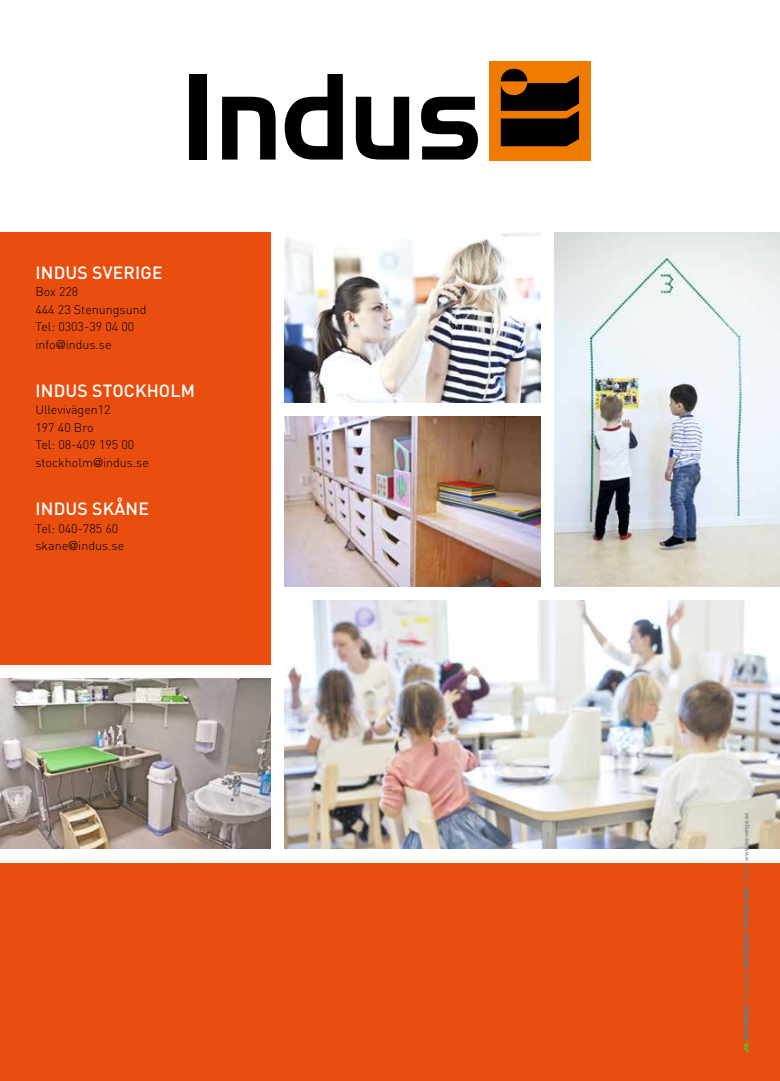
<style>
.page{position:relative;width:780px;height:1081px;background:#fff}
.page>*{position:absolute;margin:0;border:0;box-sizing:border-box;transform-origin:0 0}
.t1{font:500 17.5px "DIN Pro";letter-spacing:.01em;color:#fff}
.t2{font:300 12.5px/17.5px "DIN Pro";color:#000}
.t3{font:6.25px "Helvetica Neue LT Std";color:#73797d}
.s1{color:#e94e0f}
.s2{font-family:"Helvetica Neue LT Std"}
.s3{font-weight:700}
.s4{font-family:"Bau Super"}
</style>
<div class="page">
<img style="left:285px;top:232px;width:255px;height:170px">
<img style="left:285px;top:416px;width:255px;height:170px">
<img style="left:0;top:679px;width:271px;height:170px">
<img style="left:285px;top:601px;width:495px;height:248px">
<img style="left:554px;top:232px;width:226px;height:354px">
<div style="left:0;top:232px;width:271px;height:432px;background:#e94e0f"></div>
<div style="left:0;top:863px;width:780px;height:218px;background:#e94e0f"></div>
<svg style="left:743px;top:1005px;width:6px;height:47px"></svg>
<div style="left:489px;top:61px;width:101px;height:99px;background:#ee7b00"></div>
<svg style="left:501px;top:69px;width:78px;height:77px"></svg>
<svg style="left:421px;top:97px;width:57px;height:63px"></svg>
<svg style="left:356px;top:97px;width:53px;height:63px"></svg>
<svg style="left:285px;top:74px;width:58px;height:86px"></svg>
<svg style="left:222px;top:97px;width:53px;height:63px"></svg>
<div style="left:189px;top:74px;width:18px;height:86px;background:#000"></div>
<h1 class="t1" style="left:36px;top:260px;width:156px">INDUS SVERIGE <span class="s1">AB</span></h1>
<p class="t2" style="left:35px;top:282px;width:113px">Box 228<br>444 23 Stenungsund<br>Tel: 0303-39 04 00 info<span class="s2">@</span>indus.se</p>
<h1 class="t1" style="left:36px;top:379px;width:161px">INDUS STOCKHOLM</h1>
<p class="t2" style="left:35px;top:400px;width:115px">Ullevivägen12<br>197 40 Bro<br>Tel: 08-409 195 00 stockholm<span class="s2">@</span>indus.se</p>
<h1 class="t1" style="left:36px;top:497px;width:115px">INDUS SKÅNE</h1>
<p class="t2" style="left:35px;top:519px;width:90px">Tel: 040-785 60 skane<span class="s2">@</span>indus.se</p>
<p class="t3" style="left:742px;top:1003px;width:192px;rotate:-90deg">• <span class="s3">Concept:</span> <span class="s4">JS MEDIA TOOLS A/S</span> • 9982 • www.jssverige.se</p>
</div>
